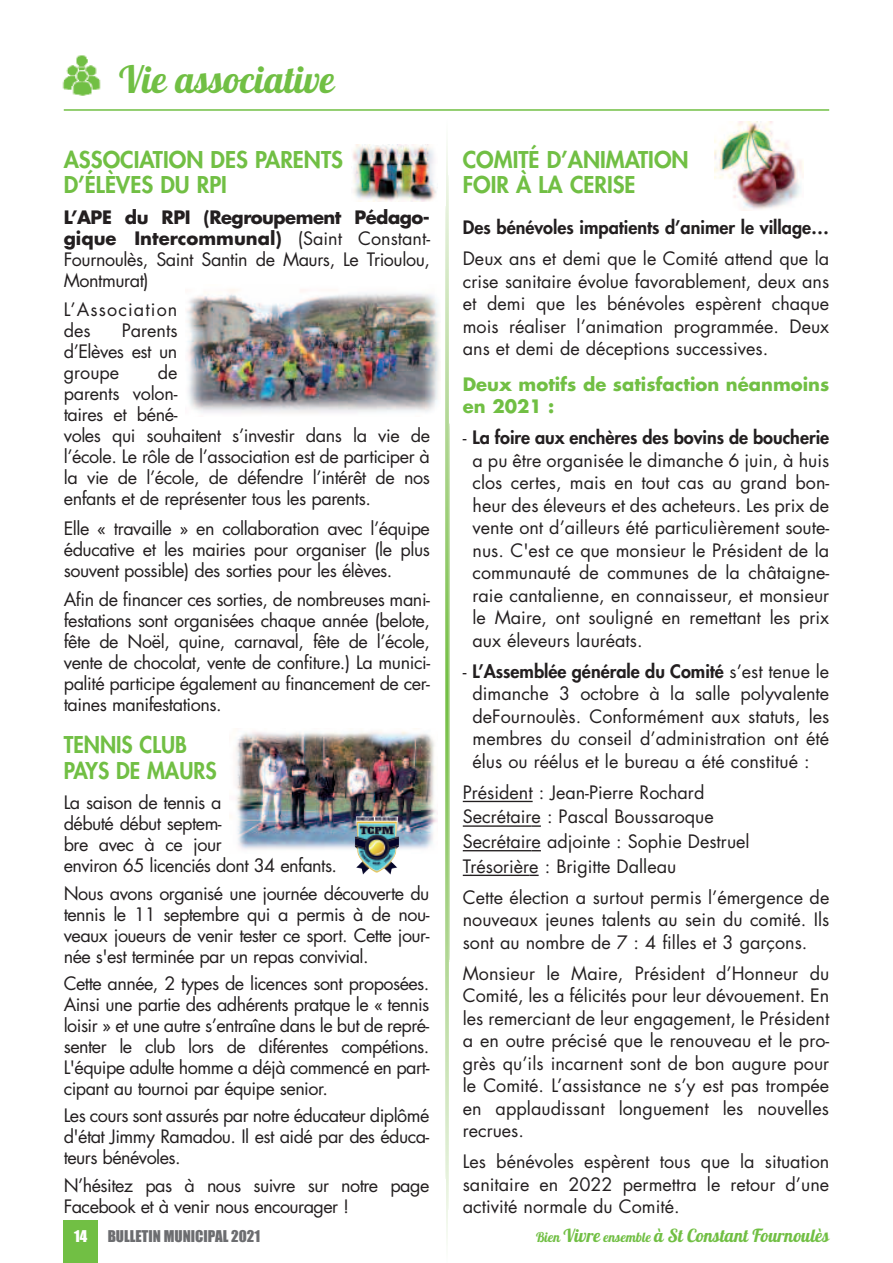
<style>
.page{position:relative;width:893px;height:1263px;background:#fff}
.page>*{position:absolute;margin:0;border:0;box-sizing:border-box;transform-origin:0 0}
.t1{font:37.5px "Lobster 1.4";color:#71bf44}
.t2{font:800 22.5px/25.5px "Futura";color:#71bf44}
.t3{font:800 22.5px/25.5px "Futura";color:#71bf44;scale:.95 1}
.t4{font:18px/21px "Futura";letter-spacing:-.025em;color:#231f20;text-align:justify}
.t5{font:18px/22.5px "Futura";color:#231f20;text-align:center}
.t6{font:800 18px "Futura";color:#231f20}
.t7{font:700 18px/22.5px "Futura";color:#71bf44}
.t8{font:18px "Lobster 1.4";color:#71bf44}
.t9{font:18px/21px "Futura";letter-spacing:.06em;color:#231f20}
.t10{font:15px "Impact";color:#6c6d70}
.t11{font:15px "Impact";color:#fff}
.s1{font-weight:700}
.s2{font-weight:800}
.s3{font-size:13.5px}
</style>
<div class="page">
<div style="left:64px;top:1220px;width:34px;height:43px;background:#71bf44"></div>
<img style="left:62px;top:55px;width:39px;height:41px">
<hr style="left:463px;top:801px;width:70px;height:1px;background:#231f20">
<hr style="left:463px;top:825px;width:69px;height:2px;background:#231f20">
<svg style="left:532px;top:825px;width:9px;height:2px"></svg>
<hr style="left:463px;top:850px;width:69px;height:1px;background:#231f20">
<hr style="left:470px;top:875px;width:59px;height:1px;background:#231f20">
<img style="left:353px;top:144px;width:84px;height:57px">
<svg style="left:445px;top:143px;width:4px;height:1098px;background:#bbdda1"></svg>
<img style="left:187px;top:289px;width:252px;height:124px">
<hr style="left:64px;top:109px;width:765px;height:2px;background:#71bf44">
<img style="left:714px;top:121px;width:89px;height:90px">
<img style="left:229px;top:731px;width:209px;height:119px">
<img style="left:355px;top:816px;width:44px;height:59px">
<h1 class="t1" style="left:119px;top:56px;width:217px">Vie associative</h1>
<p class="t2" style="left:64px;top:149px;width:281px">ASSOCIATION DES PARENTS<br>D’ÉLÈVES DU RPI</p>
<p class="t4" style="left:64px;top:208px;width:368px"><span class="s1">L’APE du RPI (Regroupement Pédago&shy;gique Intercommunal)</span> (Saint Constant-Fournoulès, Saint Santin de Maurs, Le Trioulou, Montmurat)</p>
<p class="t9" style="left:64px;top:301px;width:115px">L’Association des</p>
<p class="t4" style="left:64px;top:322px;width:115px;text-indent:58px">Parents d’Elèves est un groupe</p>
<p class="t4" style="left:64px;top:364px;width:368px;text-align:left;text-indent:94px">de<br>parents volon-<br>taires et béné-<br>voles qui souhaitent s’investir dans la vie de l’école. Le rôle de l’association est de participer à la vie de l’école, de défendre l’intérêt de nos enfants et de représenter tous les parents.</p>
<p class="t4" style="left:64px;top:519px;width:368px">Elle « travaille » en collaboration avec l’équipe éducative et les mairies pour organiser (le plus souvent possible) des sorties pour les élèves.</p>
<p class="t4" style="left:64px;top:591px;width:368px">Afin de financer ces sorties, de nombreuses mani&shy;festations sont organisées chaque année (belote, fête de Noël, quine, carnaval, fête de l’école, vente de chocolat, vente de confiture.) La munici&shy;palité participe également au financement de cer&shy;taines manifestations.</p>
<p class="t3" style="left:64px;top:734px;width:162px">TENNIS CLUB<br>PAYS DE MAURS</p>
<p class="t4" style="left:64px;top:793px;width:275px;text-align:left">La saison de tennis a<br>débuté début septem-<br>bre avec à ce jour<br>environ 65 licenciés dont 34 enfants.</p>
<p class="t4" style="left:64px;top:884px;width:367px">Nous avons organisé une journée découverte du tennis le 11 septembre qui a permis à de nou&shy;veaux joueurs de venir tester ce sport. Cette jour&shy;née s'est terminée par un repas convivial.</p>
<p class="t4" style="left:64px;top:974px;width:367px">Cette année, 2 types de licences sont proposées.<br>Ainsi une partie des adhérents pratque le « tennis loisir » et une autre s’entraîne dans le but de repré&shy;senter le club lors de diférentes compétions.<br>L'équipe adulte homme a déjà commencé en part&shy;cipant au tournoi par équipe senior.</p>
<p class="t4" style="left:64px;top:1107px;width:367px">Les cours sont assurés par notre éducateur diplômé d'état Jimmy Ramadou. Il est aidé par des éduca&shy;teurs bénévoles.</p>
<p class="t4" style="left:64px;top:1176px;width:367px">N’hésitez pas à nous suivre sur notre page<br>Facebook et à venir nous encourager !</p>
<p class="t2" style="left:463px;top:149px;width:227px">COMITÉ D’ANIMATION<br>FOIR À LA CERISE</p>
<p class="t6" style="left:463px;top:219px;width:368px">Des bénévoles impatients d’animer le village…</p>
<p class="t4" style="left:463px;top:249px;width:368px;line-height:22.5px">Deux ans et demi que le Comité attend que la crise sanitaire évolue favorablement, deux ans et demi que les bénévoles espèrent chaque mois réaliser l’animation programmée. Deux ans et demi de déceptions successives.</p>
<p class="t7" style="left:463px;top:374px;width:368px">Deux motifs de satisfaction néanmoins en 2021 :</p>
<p class="t4" style="left:472px;top:428px;width:358px;line-height:22.5px;text-indent:-10px">- <span class="s2">La foire aux enchères des bovins de boucherie </span>a pu être organisée le dimanche 6 juin, à huis clos certes, mais en tout cas au grand bon&shy;heur des éleveurs et des acheteurs. Les prix de vente ont d’ailleurs été particulièrement soute&shy;nus. C'est ce que monsieur le Président de la communauté de communes de la châtaigne&shy;raie cantalienne, en connaisseur, et monsieur le Maire, ont souligné en remettant les prix aux éleveurs lauréats.</p>
<p class="t5" style="left:463px;top:661px;width:368px">- <span class="s2">L’Assemblée générale du Comité</span> s’est tenue le dimanche 3 octobre à la salle polyvalente deFournoulès. Conformément aux statuts, les membres du conseil d’administration ont été élus ou réélus et le bureau a été constitué :</p>
<p class="t5" style="left:463px;top:781px;width:288px;line-height:24.6px;text-align:left">Président : Jean-Pierre Rochard Secrétaire : Pascal Boussaroque Secrétaire adjointe : Sophie Destruel Trésorière : Brigitte Dalleau</p>
<p class="t4" style="left:463px;top:887px;width:368px;line-height:22.5px">Cette élection a surtout permis l’émergence de nouveaux jeunes talents au sein du comité. Ils sont au nombre de 7 : 4 filles et 3 garçons.</p>
<p class="t4" style="left:463px;top:963px;width:368px;line-height:22.5px">Monsieur le Maire, Président d’Honneur du Comité, les a félicités pour leur dévouement. En les remerciant de leur engagement, le Président a en outre précisé que le renouveau et le pro&shy;grès qu’ils incarnent sont de bon augure pour le Comité. L’assistance ne s’y est pas trompée en applaudissant longuement les nouvelles recrues.</p>
<p class="t4" style="left:463px;top:1152px;width:368px;line-height:22.5px">Les bénévoles espèrent tous que la situation sanitaire en 2022 permettra le retour d’une activité normale du Comité.</p>
<p class="t11" style="left:74px;top:1228px;width:15px">14</p>
<p class="t10" style="left:108px;top:1228px;width:154px">BULLETIN MUNICIPAL 2021</p>
<p class="t8" style="left:536px;top:1224px;width:295px"><span class="s3">Bien</span> Vivre <span class="s3">ensemble</span> à St Constant Fournoulès</p>
</div>
